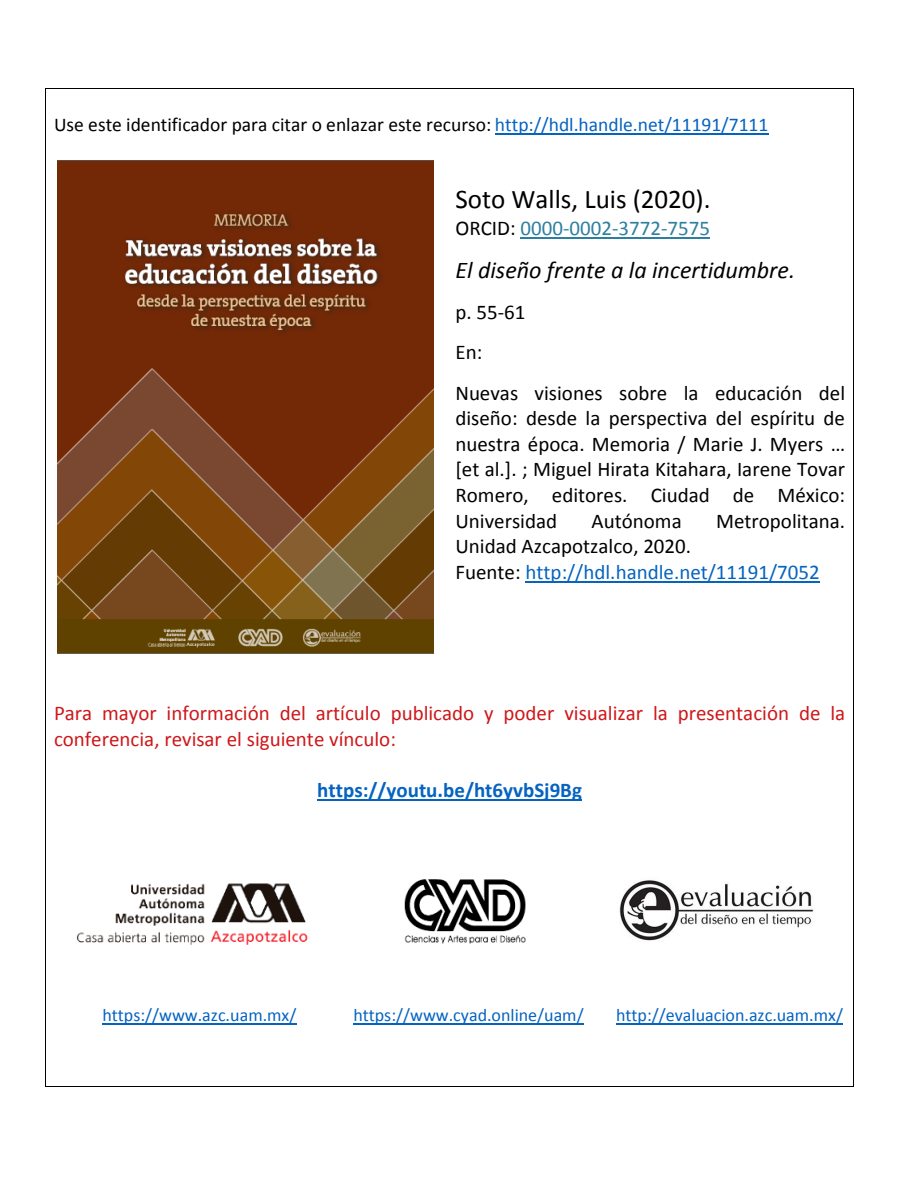
<style>
.page{position:relative;width:918px;height:1188px;background:#fff}
.page>*{position:absolute;margin:0;border:0;box-sizing:border-box;transform-origin:0 0}
.t1{font:27px "Calibri";color:#000}
.t2{font:italic 24px "Calibri";color:#000}
.t3{font:21px/25.7px "Calibri";color:#000;text-align:justify}
.t4{font:21px/25.7px "Calibri";color:#ce171a}
.t5{font:21px "Calibri";color:#0563c1}
.t6{font:700 21px "Calibri";color:#0563c1}
.t7{font:21px "Calibri";color:#2e7f9f}
.t8{font:19.5px "Calibri";color:#000}
.t9{font:18px "Calibri";color:#0563c1}
.s1{color:#0563c1}
.s2{color:#000}
</style>
<div class="page">
<hr style="left:495px;top:133px;width:273px;height:1px;background:#0563c1">
<hr style="left:46px;top:88px;width:807px;height:1px;background:#000">
<hr style="left:46px;top:88px;width:1px;height:68px;background:#000">
<hr style="left:853px;top:88px;width:1px;height:68px;background:#000">
<hr style="left:521px;top:237px;width:189px;height:1px;background:#2e7f9f">
<hr style="left:525px;top:581px;width:295px;height:2px;background:#0563c1">
<hr style="left:46px;top:156px;width:1px;height:504px;background:#000">
<hr style="left:853px;top:156px;width:1px;height:504px;background:#000">
<hr style="left:317px;top:799px;width:265px;height:2px;background:#0563c1">
<hr style="left:46px;top:660px;width:1px;height:163px;background:#000">
<hr style="left:853px;top:660px;width:1px;height:163px;background:#000">
<hr style="left:102px;top:1023px;width:194px;height:1px;background:#0563c1">
<hr style="left:353px;top:1023px;width:231px;height:1px;background:#0563c1">
<hr style="left:616px;top:1023px;width:227px;height:1px;background:#0563c1">
<hr style="left:46px;top:823px;width:1px;height:264px;background:#000">
<hr style="left:46px;top:1087px;width:807px;height:1px;background:#000">
<hr style="left:853px;top:823px;width:1px;height:264px;background:#000">
<img style="left:57px;top:161px;width:377px;height:493px">
<img style="left:76px;top:883px;width:232px;height:62px">
<img style="left:404px;top:879px;width:122px;height:65px">
<img style="left:619px;top:880px;width:195px;height:61px">
<p class="t8" style="left:54px;top:116px;width:716px">Use este identificador para citar o enlazar este recurso: <span class="s1">http://hdl.handle.net/11191/7111</span></p>
<p class="t1" style="left:456px;top:187px;width:257px">Soto Walls, Luis (2020).</p>
<p class="t7" style="left:456px;top:219px;width:256px"><span class="s2">ORCID:</span> 0000-0002-3772-7575</p>
<p class="t2" style="left:456px;top:260px;width:341px">El diseño frente a la incertidumbre.</p>
<p class="t3" style="left:456px;top:301px;width:72px">p. 55-61</p>
<p class="t3" style="left:456px;top:341px;width:28px">En:</p>
<p class="t3" style="left:456px;top:381px;width:391px">Nuevas visiones sobre la educación del diseño: desde la perspectiva del espíritu de nuestra época. Memoria / Marie J. Myers … [et al.]. ; Miguel Hirata Kitahara, Iarene Tovar Romero, editores. Ciudad de México:<br>Universidad</p>
<p class="t3" style="left:592px;top:510px;width:92px">Autónoma</p>
<p class="t3" style="left:716px;top:510px;width:130px">Metropolitana.</p>
<p class="t3" style="left:456px;top:535px;width:237px">Unidad Azcapotzalco, 2020.</p>
<p class="t5" style="left:456px;top:563px;width:366px"><span class="s2">Fuente:</span> http://hdl.handle.net/11191/7052</p>
<p class="t4" style="left:54px;top:702px;width:793px">Para mayor información del artículo publicado y poder visualizar la presentación de la conferencia, revisar el siguiente vínculo:</p>
<p class="t6" style="left:317px;top:781px;width:266px">https://youtu.be/ht6yvbSj9Bg</p>
<p class="t9" style="left:102px;top:1008px;width:196px">https://www.azc.uam.mx/</p>
<p class="t9" style="left:353px;top:1008px;width:232px">https://www.cyad.online/uam/</p>
<p class="t9" style="left:616px;top:1008px;width:228px">http://evaluacion.azc.uam.mx/</p>
</div>
